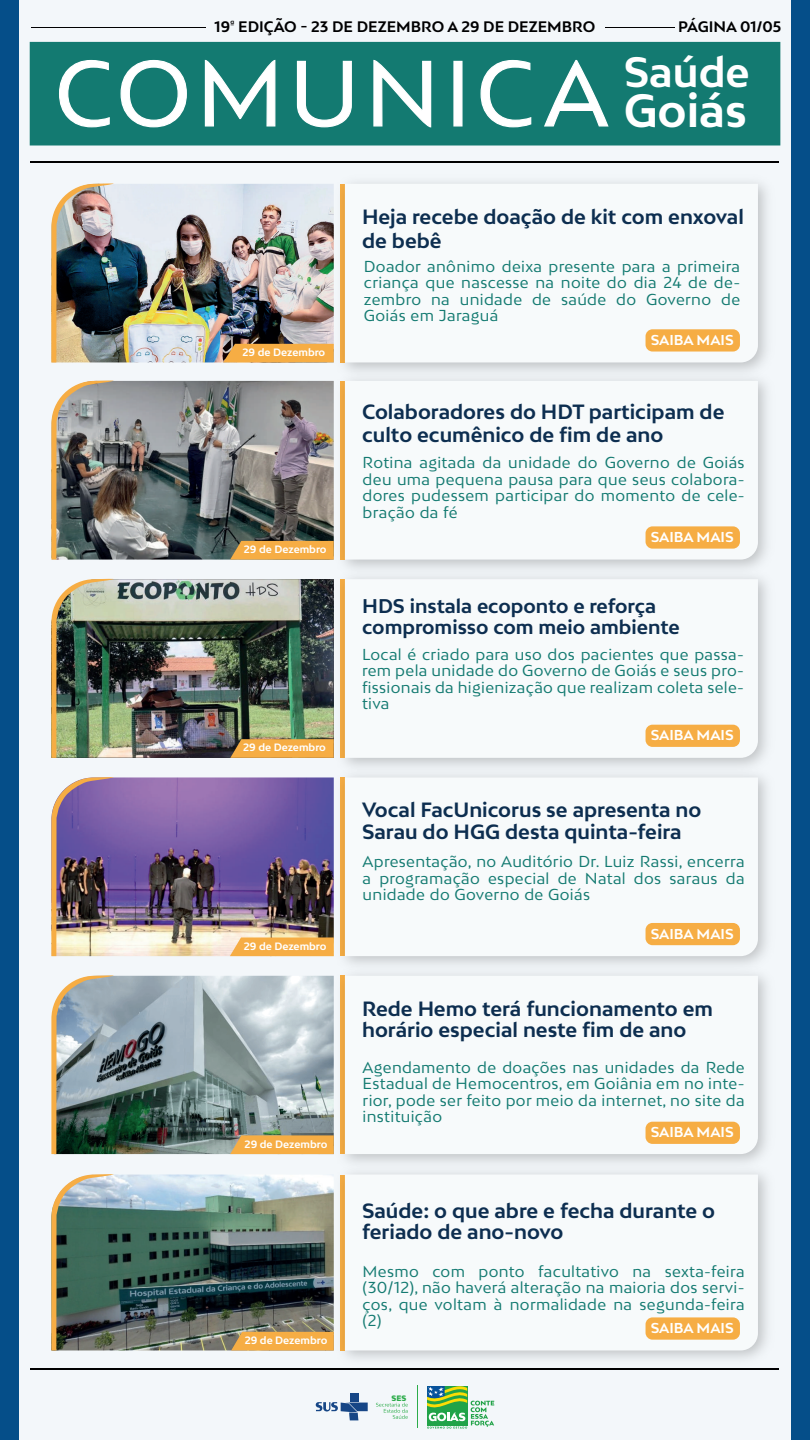
<style>
.page{position:relative;width:810px;height:1440px;background:#fff}
.page>*{position:absolute;margin:0;border:0;box-sizing:border-box;transform-origin:0 0}
.t1{font:700 44.1px "Bw Mitga";color:#fff}
.t2{font:700 40.12px "Bw Mitga";color:#fff}
.t3{font:700 19.5px/23.1px "Bw Mitga";color:#0d2e50}
.t4{font:700 18.75px/20.4px "Bw Mitga";color:#0d2e50}
.t5{font:15px/16.5px "Bw Mitga";letter-spacing:.025em;color:#137a71;text-align:justify}
.t6{font:700 14.4px "Bw Mitga";color:#000001}
.t7{font:700 13.58px "Bw Mitga";color:#fff}
.t8{font:700 10.05px "Bw Mitga";color:#fff}
.t9{font:900 7.43px "Bw Mitga";color:#2cac4a}
</style>
<div class="page">
<div style="left:7px;top:0;width:795px;height:1440px;background:#f3f7fa"></div>
<div style="left:0;top:0;width:19px;height:1440px;background:#054e89"></div>
<div style="left:791px;top:0;width:19px;height:1440px;background:#054e89"></div>
<div style="left:350px;top:1393px;width:9px;height:9px;background:#164686"></div>
<svg style="left:316px;top:1402px;width:52px;height:18px"></svg>
<svg style="left:376px;top:1403px;width:32px;height:16px"></svg>
<hr style="left:417px;top:1385px;width:1px;height:43px;background:#2cac4a">
<svg style="left:427px;top:1386px;width:67px;height:43px"></svg>
<div style="left:30px;top:42px;width:750px;height:104px;background:#137a71;border:3px solid #137a71"></div>
<hr style="left:31px;top:27px;width:174px;height:1px;background:#000001">
<hr style="left:605px;top:27px;width:70px;height:1px;background:#000001">
<hr style="left:30px;top:161px;width:749px;height:1px;background:#000001">
<svg style="left:59px;top:59px;width:51px;height:69px"></svg>
<svg style="left:120px;top:59px;width:67px;height:69px"></svg>
<svg style="left:204px;top:59px;width:72px;height:68px"></svg>
<svg style="left:296px;top:60px;width:56px;height:68px"></svg>
<svg style="left:373px;top:59px;width:59px;height:69px"></svg>
<div style="left:453px;top:61px;width:10px;height:66px;background:#fff;border:1px solid #fff"></div>
<svg style="left:480px;top:59px;width:52px;height:69px"></svg>
<svg style="left:544px;top:59px;width:65px;height:68px"></svg>
<hr style="left:31px;top:1368px;width:748px;height:2px;background:#000001">
<img style="left:331px;top:182px;width:436px;height:185px">
<svg style="left:345px;top:184px;width:413px;height:178px"></svg>
<img style="left:116px;top:184px;width:218px;height:178px">
<img style="left:51px;top:183px;width:65px;height:179px">
<div style="left:646px;top:329px;width:94px;height:23px;background:#f6ad44;border-radius:7px"></div>
<div style="left:223px;top:344px;width:111px;height:18px;background:#f6ad44"></div>
<img style="left:340px;top:367px;width:427px;height:199px">
<svg style="left:345px;top:381px;width:413px;height:179px"></svg>
<img style="left:116px;top:381px;width:218px;height:179px">
<img style="left:51px;top:380px;width:65px;height:180px">
<div style="left:646px;top:526px;width:94px;height:23px;background:#f6ad44;border-radius:7px"></div>
<svg style="left:230px;top:541px;width:104px;height:19px;background:#eaa847"></svg>
<img style="left:340px;top:566px;width:427px;height:198px">
<svg style="left:345px;top:579px;width:413px;height:179px"></svg>
<img style="left:116px;top:579px;width:218px;height:179px">
<img style="left:51px;top:578px;width:65px;height:180px">
<div style="left:646px;top:725px;width:94px;height:22px;background:#f6ad44;border-radius:7px"></div>
<svg style="left:230px;top:739px;width:104px;height:19px;background:#e7a443"></svg>
<img style="left:331px;top:764px;width:436px;height:198px">
<svg style="left:345px;top:777px;width:413px;height:179px"></svg>
<img style="left:116px;top:777px;width:218px;height:179px">
<img style="left:51px;top:777px;width:65px;height:179px">
<div style="left:646px;top:923px;width:94px;height:22px;background:#f6ad44;border-radius:7px"></div>
<svg style="left:230px;top:937px;width:104px;height:19px;background:#f5b14e"></svg>
<img style="left:331px;top:962px;width:436px;height:199px">
<svg style="left:345px;top:976px;width:413px;height:178px"></svg>
<img style="left:116px;top:976px;width:218px;height:178px">
<svg style="left:51px;top:975px;width:65px;height:179px;background:#818d88"></svg>
<div style="left:646px;top:1122px;width:94px;height:22px;background:#f6ad44;border-radius:7px"></div>
<svg style="left:230px;top:1135px;width:104px;height:19px;background:#ecaa49"></svg>
<img style="left:331px;top:1161px;width:437px;height:198px">
<svg style="left:345px;top:1175px;width:413px;height:175px"></svg>
<img style="left:116px;top:1175px;width:218px;height:175px">
<svg style="left:51px;top:1174px;width:65px;height:176px;background:#637667"></svg>
<div style="left:646px;top:1317px;width:94px;height:23px;background:#f6ad44;border-radius:7px"></div>
<svg style="left:231px;top:1332px;width:103px;height:18px;background:#eeaa46"></svg>
<p class="t6" style="left:215px;top:17px;width:382px">19<sup>ª</sup> EDIÇÃO - 23 DE DEZEMBRO A 29 DE DEZEMBRO</p>
<p class="t6" style="left:678px;top:17px;width:105px">PÁGINA 01/05</p>
<h2 class="t2" style="left:624px;top:45px;width:127px">Saúde</h2>
<h1 class="t1" style="left:624px;top:81px;width:125px">Goiás</h1>
<p class="t8" style="left:243px;top:345px;width:84px">29 de Dezembro</p>
<p class="t8" style="left:244px;top:543px;width:84px">29 de Dezembro</p>
<p class="t8" style="left:243px;top:741px;width:84px">29 de Dezembro</p>
<p class="t8" style="left:244px;top:940px;width:84px">29 de Dezembro</p>
<p class="t8" style="left:245px;top:1137px;width:84px">29 de Dezembro</p>
<p class="t8" style="left:245px;top:1333px;width:84px">29 de Dezembro</p>
<h3 class="t3" style="left:362px;top:205px;width:383px">Heja recebe doação de kit com enxoval de bebê</h3>
<p class="t5" style="left:364px;top:257px;width:378px">Doador anônimo deixa presente para a primeira criança que nascesse na noite do dia 24 de de&shy;zembro na unidade de saúde do Governo de Goiás em Jaraguá</p>
<p class="t7" style="left:651px;top:331px;width:85px">SAIBA MAIS</p>
<h3 class="t3" style="left:362px;top:400px;width:364px">Colaboradores do HDT participam de culto ecumênico de fim de ano</h3>
<p class="t5" style="left:363px;top:454px;width:384px">Rotina agitada da unidade do Governo de Goiás deu uma pequena pausa para que seus colabora&shy;dores pudessem participar do momento de cele&shy;bração da fé</p>
<p class="t7" style="left:651px;top:528px;width:85px">SAIBA MAIS</p>
<p class="t4" style="left:362px;top:595px;width:319px">HDS instala ecoponto e reforça compromisso com meio ambiente</p>
<p class="t5" style="left:362px;top:645px;width:384px">Local é criado para uso dos pacientes que passa&shy;rem pela unidade do Governo de Goiás e seus pro&shy;fissionais da higienização que realizam coleta sele&shy;tiva</p>
<p class="t7" style="left:651px;top:726px;width:85px">SAIBA MAIS</p>
<h3 class="t3" style="left:362px;top:799px;width:341px;line-height:21.4px">Vocal FacUnicorus se apresenta no<br>Sarau do HGG desta quinta-feira</h3>
<p class="t5" style="left:363px;top:853px;width:384px">Apresentação, no Auditório Dr. Luiz Rassi, encerra a programação especial de Natal dos saraus da unidade do Governo de Goiás</p>
<p class="t7" style="left:651px;top:925px;width:85px">SAIBA MAIS</p>
<h3 class="t3" style="left:362px;top:997px;width:352px;line-height:21.1px">Rede Hemo terá funcionamento em horário especial neste fim de ano</h3>
<p class="t5" style="left:363px;top:1059px;width:384px">Agendamento de doações nas unidades da Rede Estadual de Hemocentros, em Goiânia em no inte&shy;rior, pode ser feito por meio da internet, no site da instituição</p>
<p class="t7" style="left:651px;top:1123px;width:85px">SAIBA MAIS</p>
<h3 class="t3" style="left:362px;top:1200px;width:354px;line-height:21.1px">Saúde: o que abre e fecha durante o feriado de ano-novo</h3>
<p class="t5" style="left:363px;top:1262px;width:384px">Mesmo com ponto facultativo na sexta-feira (30/12), não haverá alteração na maioria dos servi&shy;ços, que voltam à normalidade na segunda-feira (2)</p>
<p class="t7" style="left:651px;top:1319px;width:85px">SAIBA MAIS</p>
<p class="t9" style="left:391px;top:1393px;width:16px">SES</p>
</div>
